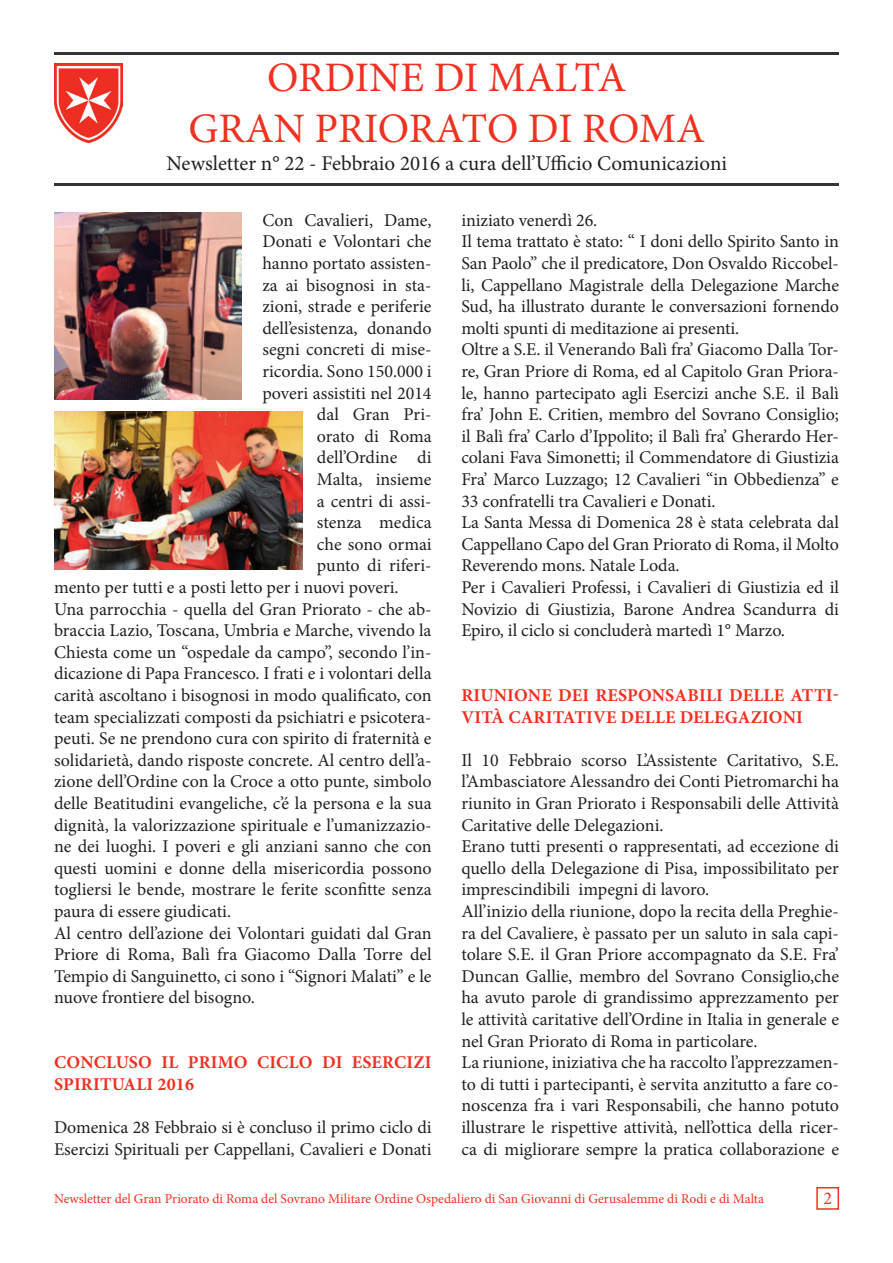
<style>
.page{position:relative;width:893px;height:1263px;background:#fff}
.page>*{position:absolute;margin:0;border:0;box-sizing:border-box;transform-origin:0 0}
.t1{font:42px/50.4px "Minion Pro";letter-spacing:-.005em;color:#ef3122;text-align:center}
.t2{font:21px "Minion Pro";color:#231f20}
.t3{font:18px/21.6px "Minion Pro";letter-spacing:-.005em;color:#231f20}
.t4{font:700 18px/21.6px "Minion Pro";letter-spacing:.01em;color:#ef3122}
.t5{font:18px "Minion Pro";color:#ef3122}
.t6{font:13.5px "Minion Pro";color:#ef3122}
</style>
<div class="page">
<svg style="left:816px;top:1187px;width:24px;height:23px"></svg>
<img style="left:54px;top:184px;width:785px;height:1px">
<img style="left:54px;top:64px;width:69px;height:79px">
<img style="left:54px;top:53px;width:785px;height:1px">
<img style="left:54px;top:412px;width:248px;height:158px">
<img style="left:54px;top:213px;width:187px;height:187px">
<h1 class="t1" style="left:189px;top:53px;width:518px">ORDINE DI MALTA<br>GRAN PRIORATO DI ROMA</h1>
<p class="t2" style="left:167px;top:149px;width:562px">Newsletter n° 22 - Febbraio 2016 a cura dell’Ufficio Comunicazioni</p>
<p class="t3" style="left:262px;top:209px;width:171px">Con Cavalieri, Dame,</p>
<p class="t3" style="left:262px;top:231px;width:171px">Donati e Volontari che</p>
<p class="t3" style="left:262px;top:252px;width:171px">hanno portato assisten-</p>
<p class="t3" style="left:262px;top:274px;width:171px">za ai bisognosi in sta-</p>
<p class="t3" style="left:262px;top:296px;width:171px">zioni, strade e periferie</p>
<p class="t3" style="left:262px;top:317px;width:171px">dell’esistenza, donando</p>
<p class="t3" style="left:262px;top:339px;width:171px">segni concreti di mise-</p>
<p class="t3" style="left:262px;top:360px;width:171px">ricordia. Sono 150.000 i</p>
<p class="t3" style="left:262px;top:382px;width:171px">poveri assistiti nel 2014</p>
<p class="t3" style="left:317px;top:404px;width:116px">dal Gran Pri-</p>
<p class="t3" style="left:317px;top:425px;width:116px">orato di Roma</p>
<p class="t3" style="left:317px;top:447px;width:116px">dell’Ordine di</p>
<p class="t3" style="left:317px;top:468px;width:116px">Malta, insieme</p>
<p class="t3" style="left:317px;top:490px;width:116px">a centri di assi-</p>
<p class="t3" style="left:317px;top:512px;width:116px">stenza medica</p>
<p class="t3" style="left:317px;top:533px;width:116px">che sono ormai</p>
<p class="t3" style="left:317px;top:555px;width:116px">punto di riferi-</p>
<p class="t3" style="left:54px;top:576px;width:346px">mento per tutti e a posti letto per i nuovi poveri.</p>
<p class="t3" style="left:54px;top:598px;width:379px">Una parrocchia - quella del Gran Priorato - che ab-</p>
<p class="t3" style="left:54px;top:620px;width:379px">braccia Lazio, Toscana, Umbria e Marche, vivendo la</p>
<p class="t3" style="left:54px;top:641px;width:379px">Chiesta come un “ospedale da campo”, secondo l’in-</p>
<p class="t3" style="left:54px;top:663px;width:379px">dicazione di Papa Francesco. I frati e i volontari della</p>
<p class="t3" style="left:54px;top:684px;width:379px">carità ascoltano i bisognosi in modo qualificato, con</p>
<p class="t3" style="left:54px;top:706px;width:379px">team specializzati composti da psichiatri e psicotera-</p>
<p class="t3" style="left:54px;top:728px;width:379px">peuti. Se ne prendono cura con spirito di fraternità e</p>
<p class="t3" style="left:54px;top:749px;width:379px">solidarietà, dando risposte concrete. Al centro dell’a-</p>
<p class="t3" style="left:54px;top:771px;width:379px">zione dell’Ordine con la Croce a otto punte, simbolo</p>
<p class="t3" style="left:54px;top:792px;width:379px">delle Beatitudini evangeliche, c’é la persona e la sua</p>
<p class="t3" style="left:54px;top:814px;width:379px">dignità, la valorizzazione spirituale e l’umanizzazio-</p>
<p class="t3" style="left:54px;top:836px;width:379px">ne dei luoghi. I poveri e gli anziani sanno che con</p>
<p class="t3" style="left:54px;top:857px;width:379px">questi uomini e donne della misericordia possono</p>
<p class="t3" style="left:54px;top:879px;width:379px">togliersi le bende, mostrare le ferite sconfitte senza</p>
<p class="t3" style="left:54px;top:900px;width:179px">paura di essere giudicati.</p>
<p class="t3" style="left:54px;top:922px;width:379px">Al centro dell’azione dei Volontari guidati dal Gran</p>
<p class="t3" style="left:54px;top:944px;width:379px">Priore di Roma, Balì fra Giacomo Dalla Torre del</p>
<p class="t3" style="left:54px;top:965px;width:379px">Tempio di Sanguinetto, ci sono i “Signori Malati” e le</p>
<p class="t3" style="left:54px;top:987px;width:202px">nuove frontiere del bisogno.</p>
<p class="t4" style="left:54px;top:1051px;width:379px">CONCLUSO IL PRIMO CICLO DI ESERCIZI<br>SPIRITUALI 2016</p>
<p class="t3" style="left:54px;top:1116px;width:379px">Domenica 28 Febbraio si è concluso il primo ciclo di<br>Esercizi Spirituali per Cappellani, Cavalieri e Donati</p>
<p class="t3" style="left:461px;top:209px;width:379px">iniziato venerdì 26.<br>Il tema trattato è stato: “ I doni dello Spirito Santo in San Paolo” che il predicatore, Don Osvaldo Riccobel&shy;li, Cappellano Magistrale della Delegazione Marche Sud, ha illustrato durante le conversazioni fornendo molti spunti di meditazione ai presenti.<br>Oltre a S.E. il Venerando Balì fra’ Giacomo Dalla Tor&shy;re, Gran Priore di Roma, ed al Capitolo Gran Priora&shy;le, hanno partecipato agli Esercizi anche S.E. il Balì fra’ John E. Critien, membro del Sovrano Consiglio; il Balì fra’ Carlo d’Ippolito; il Balì fra’ Gherardo Her&shy;colani Fava Simonetti; il Commendatore di Giustizia Fra’ Marco Luzzago; 12 Cavalieri “in Obbedienza” e 33 confratelli tra Cavalieri e Donati.<br>La Santa Messa di Domenica 28 è stata celebrata dal Cappellano Capo del Gran Priorato di Roma, il Molto Reverendo mons. Natale Loda.<br>Per i Cavalieri Professi, i Cavalieri di Giustizia ed il Novizio di Giustizia, Barone Andrea Scandurra di Epiro, il ciclo si concluderà martedì 1° Marzo.</p>
<p class="t4" style="left:461px;top:684px;width:379px">RIUNIONE DEI RESPONSABILI DELLE ATTI-<br>VITÀ CARITATIVE DELLE DELEGAZIONI</p>
<p class="t3" style="left:461px;top:749px;width:379px">Il 10 Febbraio scorso L’Assistente Caritativo, S.E. l’Ambasciatore Alessandro dei Conti Pietromarchi ha riunito in Gran Priorato i Responsabili delle Attività Caritative delle Delegazioni.<br>Erano tutti presenti o rappresentati, ad eccezione di quello della Delegazione di Pisa, impossibilitato per imprescindibili impegni di lavoro.<br>All’inizio della riunione, dopo la recita della Preghie&shy;ra del Cavaliere, è passato per un saluto in sala capi&shy;tolare S.E. il Gran Priore accompagnato da S.E. Fra’ Duncan Gallie, membro del Sovrano Consiglio,che ha avuto parole di grandissimo apprezzamento per le attività caritative dell’Ordine in Italia in generale e nel Gran Priorato di Roma in particolare.<br>La riunione, iniziativa che ha raccolto l’apprezzamen&shy;to di tutti i partecipanti, è servita anzitutto a fare co&shy;noscenza fra i vari Responsabili, che hanno potuto illustrare le rispettive attività, nell’ottica della ricer&shy;ca di migliorare sempre la pratica collaborazione e</p>
<p class="t6" style="left:54px;top:1189px;width:712px">Newsletter del Gran Priorato di Roma del Sovrano Militare Ordine Ospedaliero di San Giovanni di Gerusalemme di Rodi e di Malta</p>
<p class="t5" style="left:823px;top:1186px;width:10px">2</p>
</div>
